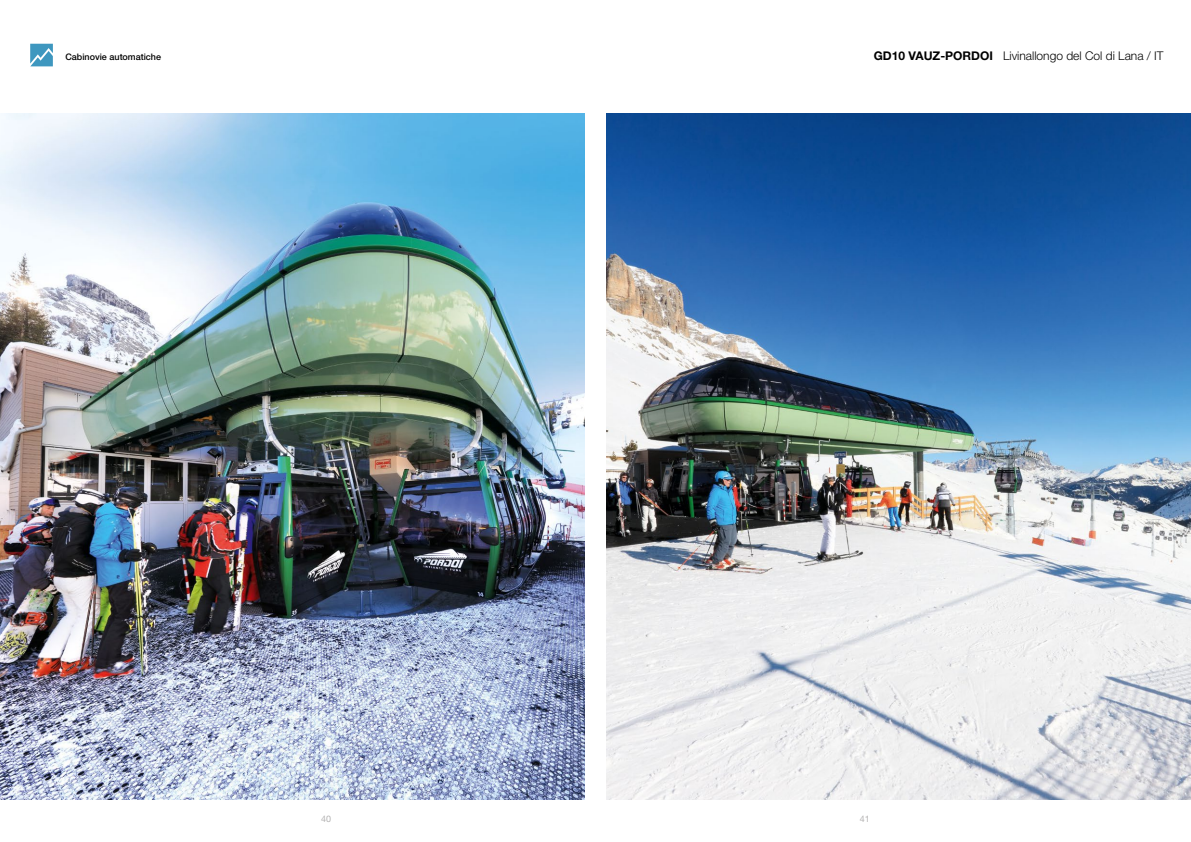
<style>
.page{position:relative;width:1191px;height:842px;background:#fff}
.page>*{position:absolute;margin:0;border:0;box-sizing:border-box;transform-origin:0 0}
.t1{font:300 12px "Helvetica Neue LTW1 G";color:#000}
.t2{font:700 12px "Helvetica Neue LTW1 G";color:#000}
.t3{font:500 9px "Helvetica Neue LTW1 G";color:#000}
.t4{font:9px "Helvetica Neue LTW1 G";color:#b3b2b2}
</style>
<div class="page">
<svg style="left:30px;top:44px;width:23px;height:22px"></svg>
<img style="left:0;top:113px;width:584px;height:686px">
<img style="left:607px;top:113px;width:584px;height:686px">
<p class="t3" style="left:66px;top:51px;width:97px">Cabinovie automatiche</p>
<p class="t2" style="left:873px;top:48px;width:51px">GD10 VAUZ</p>
<p class="t2" style="left:940px;top:48px;width:22px">-PORDOI</p>
<p class="t1" style="left:1003px;top:48px;width:162px">Livinallongo del Col di Lana / IT</p>
<p class="t4" style="left:321px;top:813px;width:12px">40</p>
<p class="t4" style="left:860px;top:813px;width:12px">41</p>
</div>
